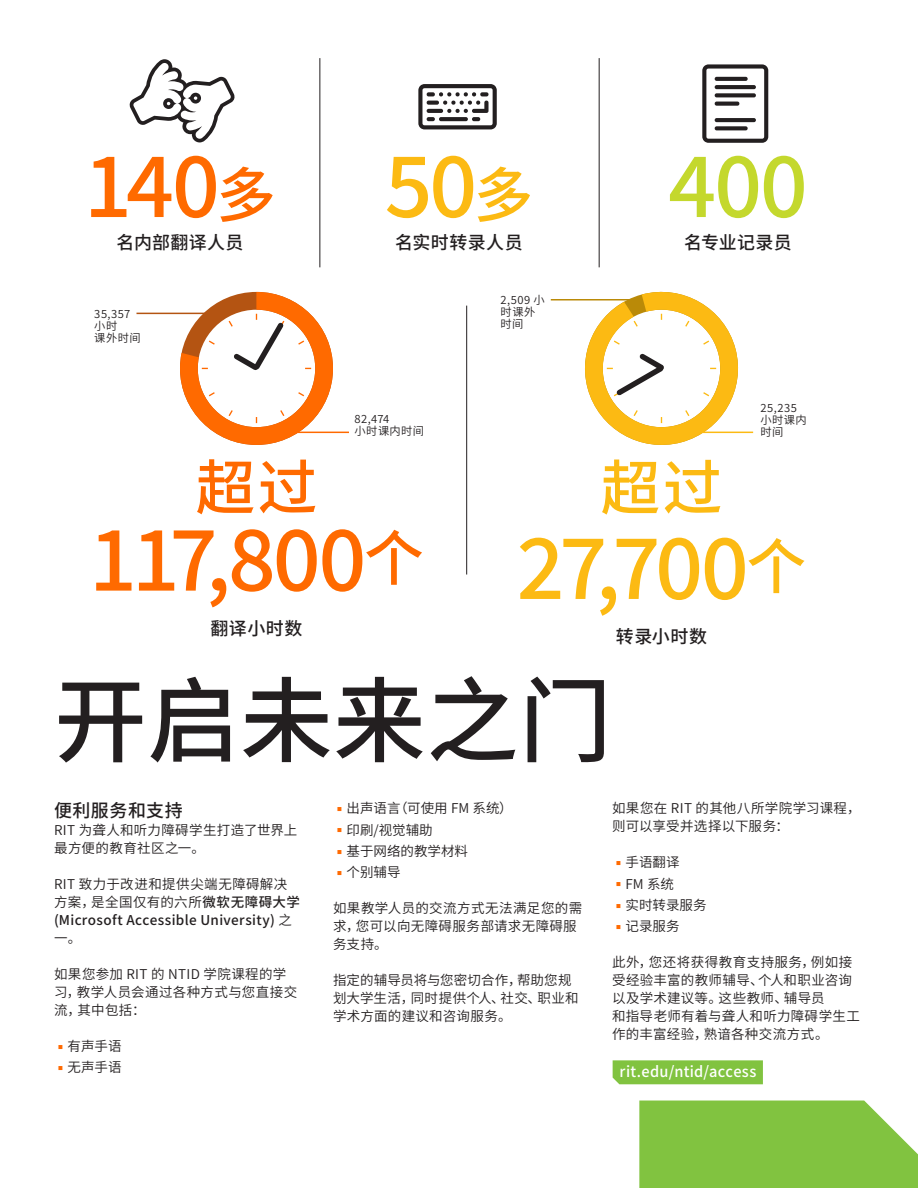
<style>
.page{position:relative;width:918px;height:1188px;background:#fff}
.page>*{position:absolute;margin:0;border:0;box-sizing:border-box;transform-origin:0 0}
.t1{font:500 93px "Source Han Sans CN";color:#231f20}
.t2{font:500 84px "Source Han Sans CN";letter-spacing:-.05em;color:#ff6a00}
.t3{font:500 84px "Source Han Sans CN";letter-spacing:-.05em;color:#fcba13}
.t4{font:500 84px "Source Han Sans CN";color:#c4d82d}
.t5{font:82.5px "Linearicons";color:#231f20}
.t6{font:500 60px "Source Han Sans CN";color:#ff6a00}
.t7{font:500 60px "Source Han Sans CN";color:#fcba13}
.t8{font:500 18px "Source Han Sans CN";letter-spacing:.02em;color:#231f20}
.URL{font:500 15px "Source Han Sans CN";letter-spacing:.025em;color:#fff}
.t9{font:13.5px/18px "Source Han Sans CN";letter-spacing:.02em;color:#231f20}
.t10{font:500 13.5px/18px "Source Han Sans CN";letter-spacing:.025em;color:#231f20}
.t11{font:13.5px "Source Han Sans CN";color:#231f20}
.t12{font:11.25px/12px "Source Han Sans CN";letter-spacing:.04em;color:#231f20}
.s1{font-size:60px}
.s2{font-weight:400}
.s3{color:#ff6a00}
</style>
<div class="page">
<svg style="left:129px;top:59px;width:106px;height:83px"></svg>
<hr style="left:320px;top:58px;width:1px;height:209px;background:#231f20">
<hr style="left:599px;top:58px;width:1px;height:209px;background:#231f20">
<svg style="left:180px;top:292px;width:153px;height:153px"></svg>
<hr style="left:136px;top:313px;width:78px;height:1px;background:#b45412">
<hr style="left:287px;top:432px;width:62px;height:1px;background:#ff6a00">
<svg style="left:585px;top:291px;width:161px;height:154px"></svg>
<hr style="left:676px;top:432px;width:77px;height:1px;background:#fcba13">
<hr style="left:551px;top:299px;width:81px;height:2px;background:#ba8a08">
<hr style="left:466px;top:306px;width:1px;height:269px;background:#231f20">
<div style="left:613px;top:1060px;width:150px;height:24px;background:#81c340"></div>
<div style="left:639px;top:1101px;width:279px;height:87px;background:#81c340"></div>
<p class="t2" style="left:84px;top:139px;width:194px">140<span class="s1">多</span></p>
<p class="t8" style="left:116px;top:232px;width:129px">名内部翻译人员</p>
<p class="t12" style="left:94px;top:308px;width:48px">35,357小时<br>课外时间</p>
<p class="t3" style="left:385px;top:139px;width:150px">50<span class="s1">多</span></p>
<p class="t8" style="left:395px;top:232px;width:129px">名实时转录人员</p>
<p class="t12" style="left:501px;top:294px;width:46px">2,509 小时课外时间</p>
<p class="t5" style="left:694px;top:62px;width:84px">●</p>
<p class="t4" style="left:668px;top:139px;width:141px">400</p>
<p class="t8" style="left:684px;top:232px;width:109px">名专业记录员</p>
<p class="t12" style="left:355px;top:413px;width:71px">82,474<br>小时课内时间</p>
<p class="t12" style="left:760px;top:402px;width:48px">25,235小时课内时间</p>
<p class="t6" style="left:195px;top:454px;width:124px">超过</p>
<p class="t2" style="left:89px;top:513px;width:337px">117,800<span class="s1">个</span></p>
<p class="t8" style="left:211px;top:618px;width:93px">翻译小时数</p>
<p class="t7" style="left:600px;top:454px;width:124px">超过</p>
<p class="t3" style="left:517px;top:521px;width:291px">27,700<span class="s1">个</span></p>
<p class="t8" style="left:616px;top:626px;width:93px">转录小时数</p>
<p class="t1" style="left:54px;top:668px;width:559px">开启未来之门</p>
<p class="t8" style="left:54px;top:800px;width:130px">便利服务和支持</p>
<p class="t9" style="left:54px;top:821px;width:245px">RIT 为聋人和听力障碍学生打造了世界上最方便的教育社区之一。</p>
<p class="t10" style="left:54px;top:875px;width:247px"><span class="s2">RIT 致力于改进和提供尖端无障碍解决方案，是全国仅有的六所</span>微软无障碍大学(Microsoft Accessible University) <span class="s2">之一。</span></p>
<p class="t9" style="left:54px;top:965px;width:245px">如果您参加 RIT 的 NTID 学院课程的学习，教学人员会通过各种方式与您直接交流，其中包括：</p>
<p class="t9" style="left:57px;top:1037px;width:66px"><span class="s3">▪</span> 有声手语</p>
<p class="t9" style="left:57px;top:1059px;width:66px"><span class="s3">▪</span> 无声手语</p>
<p class="t11" style="left:336px;top:801px;width:178px"><span class="s3">▪</span> 出声语言（可使用 FM 系统）</p>
<p class="t9" style="left:336px;top:821px;width:98px"><span class="s3">▪</span> 印刷/视觉辅助</p>
<p class="t11" style="left:336px;top:844px;width:133px"><span class="s3">▪</span> 基于网络的教学材料</p>
<p class="t9" style="left:336px;top:864px;width:66px"><span class="s3">▪</span> 个别辅导</p>
<p class="t9" style="left:333px;top:900px;width:251px">如果教学人员的交流方式无法满足您的需求，您可以向无障碍服务部请求无障碍服务支持。</p>
<p class="t9" style="left:333px;top:972px;width:247px">指定的辅导员将与您密切合作，帮助您规划大学生活，同时提供个人、社交、职业和学术方面的建议和咨询服务。</p>
<p class="t9" style="left:612px;top:800px;width:250px">如果您在 RIT 的其他八所学院学习课程，则可以享受并选择以下服务：</p>
<p class="t9" style="left:615px;top:854px;width:66px"><span class="s3">▪</span> 手语翻译</p>
<p class="t9" style="left:615px;top:875px;width:60px"><span class="s3">▪</span> FM 系统</p>
<p class="t9" style="left:615px;top:896px;width:93px"><span class="s3">▪</span> 实时转录服务</p>
<p class="t9" style="left:615px;top:918px;width:66px"><span class="s3">▪</span> 记录服务</p>
<p class="t9" style="left:612px;top:954px;width:250px">此外，您还将获得教育支持服务，例如接受经验丰富的教师辅导、个人和职业咨询以及学术建议等。这些教师、辅导员<br>和指导老师有着与聋人和听力障碍学生工作的丰富经验，熟谙各种交流方式。</p>
<p class="URL" style="left:620px;top:1063px;width:138px">rit.edu/ntid/access</p>
</div>
